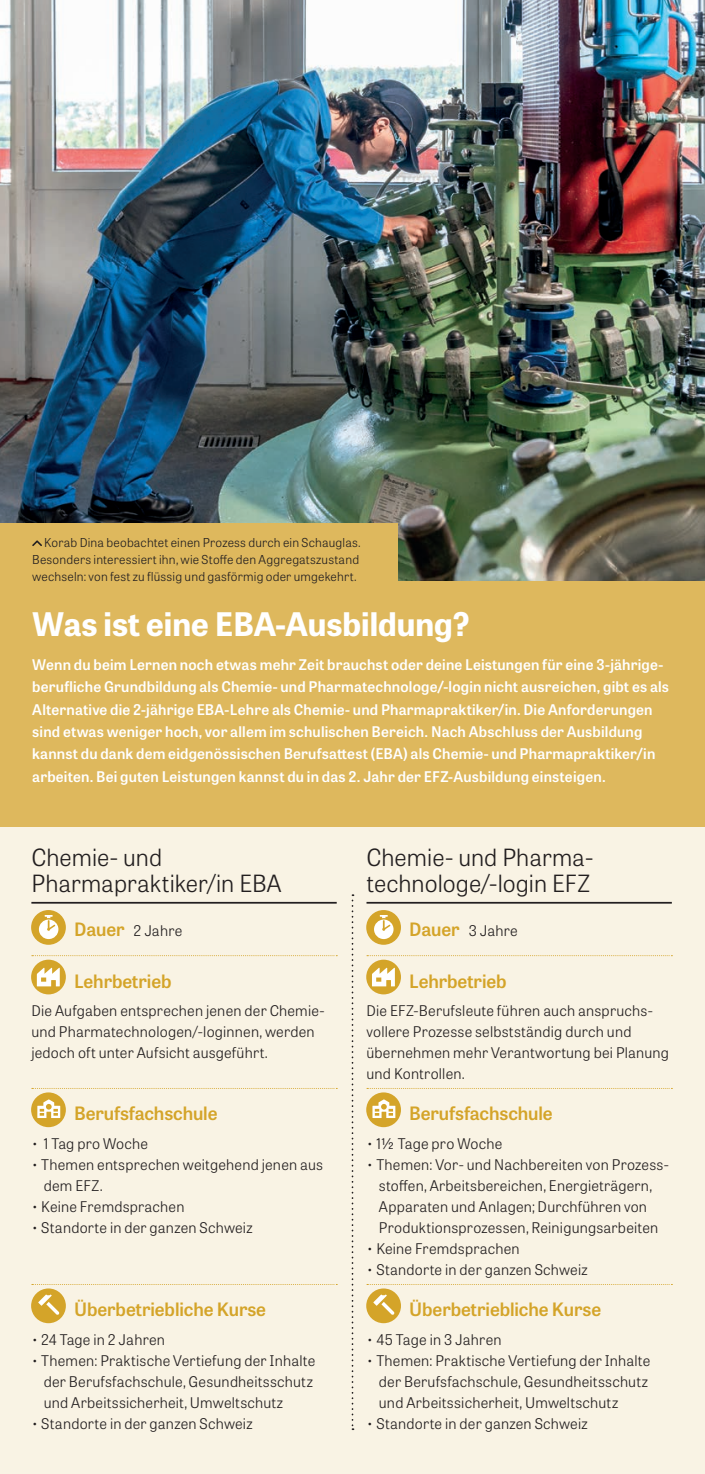
<style>
.page{position:relative;width:705px;height:1474px;background:#fff}
.page>*{position:absolute;margin:0;border:0;box-sizing:border-box;transform-origin:0 0}
.t1{font:700 32.38px "Tablet Gothic";color:#fff}
.t2{font:300 23.62px/26.2px "Tablet Gothic";color:#231f20}
.t3{font:600 18.38px "Tablet Gothic";letter-spacing:-.005em;color:#d4a429}
.t4{font:300 14.7px/21px "Tablet Gothic";letter-spacing:.015em;color:#231f20}
.t5{font:600 14.7px/22.4px "Tablet Gothic";letter-spacing:.015em;color:#fff}
.t6{font:300 12.25px/16.8px "Tablet Gothic";letter-spacing:.015em;color:#231f20}
.s1{font-weight:600;font-size:18.38px;color:#d4a429}
</style>
<div class="page">
<img style="left:0;top:0;width:704px;height:580px">
<div style="left:0;top:804px;width:704px;height:669px;background:#f9f3e4"></div>
<div style="left:0;top:580px;width:704px;height:246px;background:#deb85d"></div>
<hr style="left:31px;top:901px;width:305px;height:2px;background:#231f20">
<svg style="left:32px;top:955px;width:305px;height:1px"></svg>
<svg style="left:32px;top:1088px;width:305px;height:1px"></svg>
<div style="left:31px;top:910px;width:35px;height:34px;background:#d4a429;border-radius:50%"></div>
<svg style="left:39px;top:915px;width:19px;height:24px"></svg>
<svg style="left:31px;top:959px;width:35px;height:35px"></svg>
<svg style="left:37px;top:967px;width:23px;height:19px"></svg>
<div style="left:31px;top:1092px;width:35px;height:35px;background:#d4a429;border-radius:50%"></div>
<svg style="left:37px;top:1099px;width:23px;height:19px"></svg>
<div style="left:31px;top:1288px;width:35px;height:35px;background:#d4a429;border-radius:50%"></div>
<svg style="left:38px;top:1294px;width:21px;height:20px"></svg>
<hr style="left:366px;top:901px;width:305px;height:2px;background:#231f20">
<svg style="left:367px;top:955px;width:305px;height:1px"></svg>
<svg style="left:367px;top:1088px;width:305px;height:1px"></svg>
<div style="left:366px;top:910px;width:35px;height:34px;background:#d4a429;border-radius:50%"></div>
<svg style="left:374px;top:915px;width:19px;height:24px"></svg>
<div style="left:366px;top:959px;width:35px;height:35px;background:#d4a429;border-radius:50%"></div>
<svg style="left:372px;top:967px;width:23px;height:19px"></svg>
<div style="left:366px;top:1092px;width:35px;height:35px;background:#d4a429;border-radius:50%"></div>
<svg style="left:372px;top:1099px;width:23px;height:19px"></svg>
<div style="left:366px;top:1288px;width:35px;height:35px;background:#d4a429;border-radius:50%"></div>
<svg style="left:373px;top:1294px;width:21px;height:20px"></svg>
<svg style="left:351px;top:894px;width:2px;height:535px"></svg>
<div style="left:0;top:523px;width:397px;height:67px;background:#deb85d"></div>
<svg style="left:32px;top:540px;width:10px;height:6px"></svg>
<p class="t6" style="left:32px;top:534px;width:330px;text-indent:12px">Korab Dina beobachtet einen Prozess durch ein Schauglas.<br>Besonders interessiert ihn, wie Stoffe den Aggregatszustand wechseln: von fest zu flüssig und gasförmig oder umgekehrt.</p>
<h1 class="t1" style="left:32px;top:601px;width:438px">Was ist eine EBA-Ausbildung?</h1>
<p class="t5" style="left:32px;top:653px;width:638px">Wenn du beim Lernen noch etwas mehr Zeit brauchst oder deine Leistungen für eine 3-jährige&shy;berufliche Grundbildung als Chemie- und Pharmatechnologe/-login nicht ausreichen, gibt es als Alternative die 2-jährige EBA-Lehre als Chemie- und Pharmapraktiker/in. Die Anforderungen sind etwas weniger hoch, vor allem im schulischen Bereich. Nach Abschluss der Ausbildung kannst du dank dem eidgenössischen Berufsattest (EBA) als Chemie- und Pharmapraktiker/in arbeiten. Bei guten Leistungen kannst du in das 2. Jahr der EFZ-Ausbildung einsteigen.</p>
<h2 class="t2" style="left:31px;top:843px;width:251px">Chemie- und<br>Pharmapraktiker/in EBA</h2>
<p class="t4" style="left:74px;top:919px;width:110px"><span class="s1">Dauer</span> 2 Jahre</p>
<p class="t3" style="left:74px;top:967px;width:99px">Lehrbetrieb</p>
<p class="t4" style="left:31px;top:999px;width:295px">Die Aufgaben entsprechen jenen der Chemie&shy;und Pharmatechnologen/-loginnen, werden jedoch oft unter Aufsicht ausgeführt.</p>
<p class="t3" style="left:74px;top:1100px;width:145px">Berufsfachschule</p>
<p class="t4" style="left:31px;top:1132px;width:118px">• 1 Tag pro Woche</p>
<p class="t4" style="left:44px;top:1153px;width:281px;text-indent:-12px">• Themen entsprechen weitgehend jenen aus dem EFZ.</p>
<p class="t4" style="left:31px;top:1195px;width:154px">• Keine Fremdsprachen</p>
<p class="t4" style="left:31px;top:1216px;width:222px">• Standorte in der ganzen Schweiz</p>
<p class="t3" style="left:74px;top:1296px;width:193px">Überbetriebliche Kurse</p>
<p class="t4" style="left:31px;top:1328px;width:135px">• 24 Tage in 2 Jahren</p>
<p class="t4" style="left:44px;top:1349px;width:273px;text-indent:-12px">• Themen: Praktische Vertiefung der Inhalte der Berufsfachschule, Gesundheitsschutz und Arbeitssicherheit, Umweltschutz</p>
<p class="t4" style="left:31px;top:1412px;width:222px">• Standorte in der ganzen Schweiz</p>
<h2 class="t2" style="left:366px;top:843px;width:228px">Chemie- und Pharma&shy;technologe/-login EFZ</h2>
<p class="t4" style="left:409px;top:919px;width:110px"><span class="s1">Dauer</span> 3 Jahre</p>
<p class="t3" style="left:409px;top:967px;width:99px">Lehrbetrieb</p>
<p class="t4" style="left:366px;top:999px;width:304px">Die EFZ-Berufsleute führen auch anspruchs&shy;vollere Prozesse selbstständig durch und übernehmen mehr Verantwortung bei Planung und Kontrollen.</p>
<p class="t3" style="left:409px;top:1100px;width:145px">Berufsfachschule</p>
<p class="t4" style="left:366px;top:1132px;width:137px">• 1½ Tage pro Woche</p>
<p class="t4" style="left:379px;top:1153px;width:291px;text-indent:-12px">• Themen: Vor- und Nachbereiten von Prozess&shy;stoffen, Arbeitsbereichen, Energieträgern, Apparaten und Anlagen; Durchführen von Produktionsprozessen, Reinigungsarbeiten</p>
<p class="t4" style="left:366px;top:1237px;width:154px">• Keine Fremdsprachen</p>
<p class="t4" style="left:366px;top:1258px;width:222px">• Standorte in der ganzen Schweiz</p>
<p class="t3" style="left:409px;top:1296px;width:193px">Überbetriebliche Kurse</p>
<p class="t4" style="left:366px;top:1328px;width:137px">• 45 Tage in 3 Jahren</p>
<p class="t4" style="left:379px;top:1349px;width:273px;text-indent:-12px">• Themen: Praktische Vertiefung der Inhalte der Berufsfachschule, Gesundheitsschutz und Arbeitssicherheit, Umweltschutz</p>
<p class="t4" style="left:366px;top:1412px;width:222px">• Standorte in der ganzen Schweiz</p>
</div>
